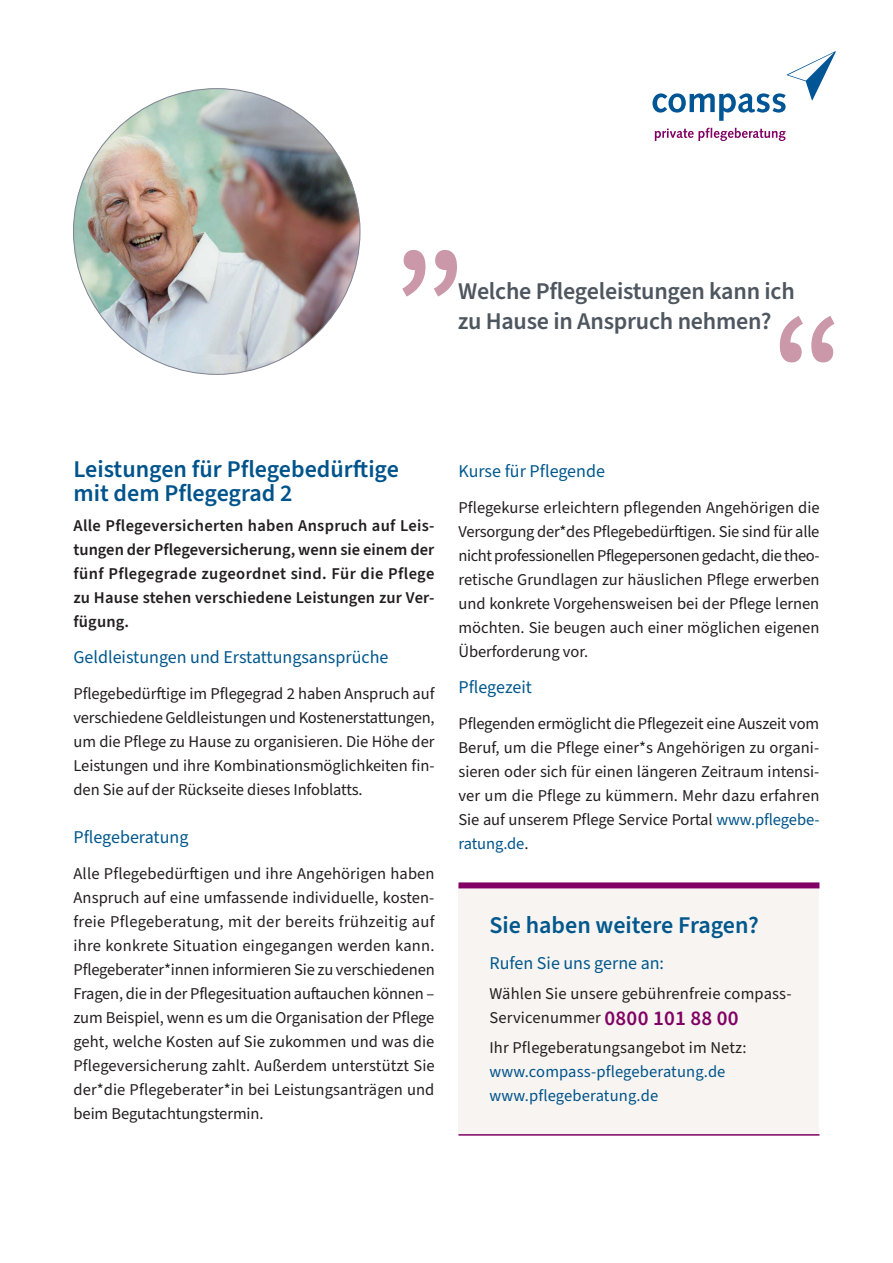
<style>
.page{position:relative;width:893px;height:1263px;background:#fff}
.page>*{position:absolute;margin:0;border:0;box-sizing:border-box;transform-origin:0 0}
.t1{font:600 150px "Source Sans Pro";color:#ca98a8}
.t2{font:600 24px/30px "Source Sans Pro";letter-spacing:-.01em;color:#4e565f}
.t3{font:600 24px/24px "Source Sans Pro";color:#00548b}
.t4{font:600 24px "Source Sans Pro";color:#01588d}
.t5{font:18px "Source Sans Pro";color:#01588d}
.t6{font:16.5px/24px "Source Sans Pro";letter-spacing:-.005em;color:#231f20;text-align:justify}
.t7{font:600 16.5px/24px "Source Sans Pro";letter-spacing:.01em;color:#231f20;text-align:justify}
.t8{font:16.5px/24px "Source Sans Pro";letter-spacing:.01em;color:#00548b}
.s1{color:#00548b}
.s2{font-weight:600;font-size:21px;color:#810164}
</style>
<div class="page">
<svg style="left:655px;top:128px;width:131px;height:13px"></svg>
<svg style="left:652px;top:51px;width:184px;height:70px"></svg>
<img style="left:74px;top:89px;width:286px;height:285px">
<div style="left:458px;top:885px;width:361px;height:249px;background:#f7f4f1"></div>
<div style="left:458px;top:882px;width:361px;height:6px;background:#810164"></div>
<hr style="left:458px;top:1134px;width:361px;height:1px;background:#810164">
<h1 class="t1" style="left:392px;top:205px;width:75px">”</h1>
<h2 class="t2" style="left:458px;top:277px;width:338px">Welche Pflegeleistungen kann ich zu Hause in Anspruch nehmen?</h2>
<h1 class="t1" style="left:771px;top:269px;width:75px">“</h1>
<h2 class="t3" style="left:74px;top:458px;width:327px">Leistungen für Pflegebedürftige mit dem Pflegegrad 2</h2>
<p class="t7" style="left:74px;top:514px;width:362px">Alle Pflegeversicherten haben Anspruch auf Leis&shy;tungen der Pflegeversicherung, wenn sie einem der fünf Pflegegrade zugeordnet sind. Für die Pflege zu Hause stehen verschiedene Leistungen zur Ver&shy;fügung.</p>
<p class="t5" style="left:74px;top:645px;width:316px">Geldleistungen und Erstattungsansprüche</p>
<p class="t6" style="left:74px;top:682px;width:363px">Pflegebedürftige im Pflegegrad 2 haben Anspruch auf verschiedene Geldleistungen und Kostenerstattungen, um die Pflege zu Hause zu organisieren. Die Höhe der Leistungen und ihre Kombinationsmöglichkeiten fin&shy;den Sie auf der Rückseite dieses Infoblatts.</p>
<p class="t5" style="left:74px;top:825px;width:116px">Pflegeberatung</p>
<p class="t6" style="left:74px;top:862px;width:363px">Alle Pflegebedürftigen und ihre Angehörigen haben Anspruch auf eine umfassende individuelle, kosten&shy;freie Pflegeberatung, mit der bereits frühzeitig auf ihre konkrete Situation eingegangen werden kann.<br>Pflegeberater*innen informieren Sie zu verschiedenen Fragen, die in der Pflegesituation auftauchen können – zum Beispiel, wenn es um die Organisation der Pflege geht, welche Kosten auf Sie zukommen und was die Pflegeversicherung zahlt. Außerdem unterstützt Sie der*die Pflegeberater*in bei Leistungsanträgen und beim Begutachtungstermin.</p>
<p class="t5" style="left:458px;top:459px;width:148px">Kurse für Pflegende</p>
<p class="t6" style="left:458px;top:496px;width:363px">Pflegekurse erleichtern pflegenden Angehörigen die Versorgung der*des Pflegebedürftigen. Sie sind für alle nicht professionellen Pflegepersonen gedacht, die theo&shy;retische Grundlagen zur häuslichen Pflege erwerben und konkrete Vorgehensweisen bei der Pflege lernen möchten. Sie beugen auch einer möglichen eigenen Überforderung vor.</p>
<p class="t5" style="left:458px;top:675px;width:75px">Pflegezeit</p>
<p class="t6" style="left:458px;top:712px;width:362px">Pflegenden ermöglicht die Pflegezeit eine Auszeit vom Beruf, um die Pflege einer*s Angehörigen zu organi&shy;sieren oder sich für einen längeren Zeitraum intensi&shy;ver um die Pflege zu kümmern. Mehr dazu erfahren Sie auf unserem Pflege Service Portal <span class="s1">www.pflegebe&shy;ratung.de</span>.</p>
<h2 class="t4" style="left:489px;top:909px;width:271px">Sie haben weitere Fragen?</h2>
<p class="t5" style="left:489px;top:951px;width:176px">Rufen Sie uns gerne an:</p>
<p class="t6" style="left:489px;top:982px;width:304px">Wählen Sie unsere gebührenfreie compass-<br>Servicenummer <span class="s2">0800 101 88 00</span></p>
<p class="t6" style="left:489px;top:1036px;width:259px">Ihr Pflegeberatungsangebot im Netz:</p>
<p class="t8" style="left:489px;top:1060px;width:238px">www.compass-pflegeberatung.de www.pflegeberatung.de</p>
</div>
